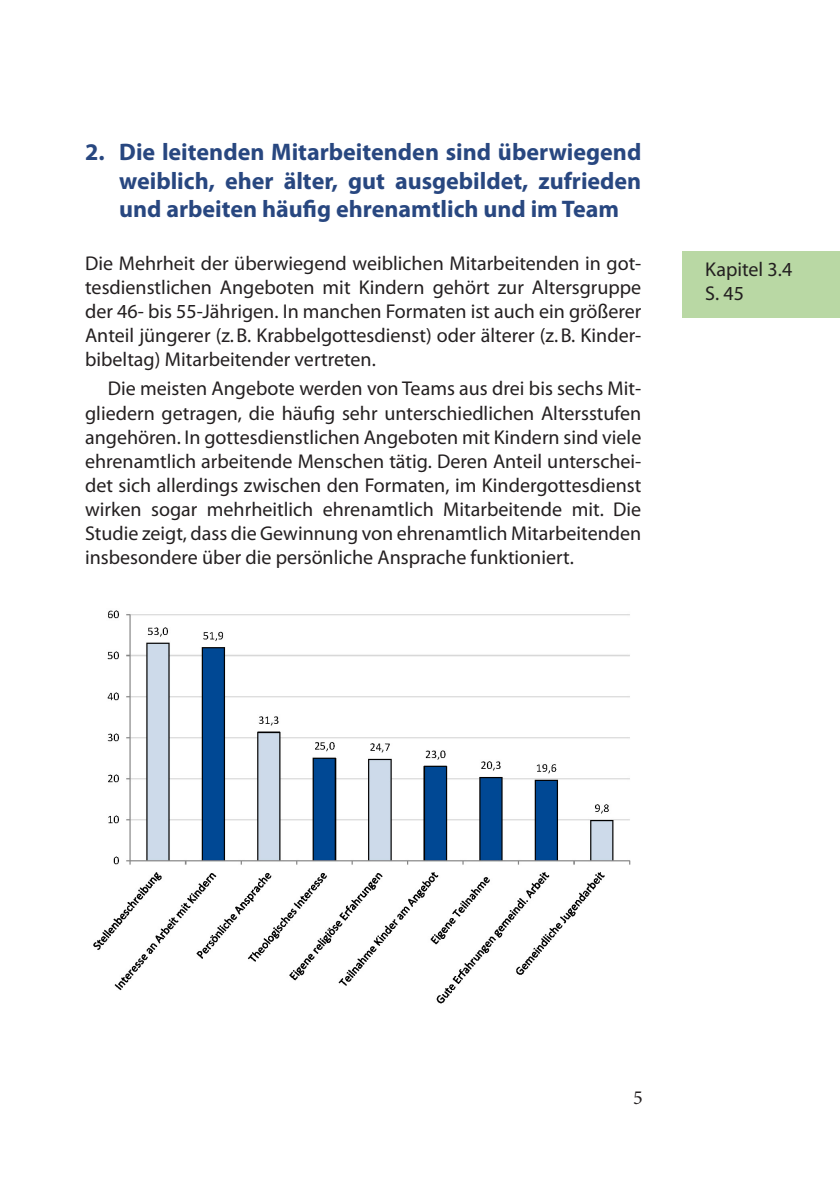
<style>
.page{position:relative;width:840px;height:1191px;background:#fff}
.page>*{position:absolute;margin:0;border:0;box-sizing:border-box;transform-origin:0 0}
.t1{font:700 24px/28.8px "Myriad Pro";color:#284780;text-align:justify}
.Fliesstext_Einzug{font:20px/24px "Myriad Pro";color:#231f20;text-align:justify}
.Fliesstext_1__Zeile{font:20px/24px "Myriad Pro";color:#231f20;text-align:justify}
.Marginalie_rechts{font:20px "Myriad Pro";color:#231f20}
.t2{font:20px "Minion Pro";color:#231f20}
</style>
<div class="page">
<div style="left:682px;top:251px;width:157px;height:66px;background:#b9d8a4"></div>
<img style="left:93px;top:610px;width:538px;height:394px">
<p class="t1" style="left:119px;top:136px;width:523px;text-indent:-34px">2. Die leitenden Mitarbeitenden sind überwiegend weiblich, eher älter, gut ausgebildet, zufrieden und arbeiten häufig ehrenamtlich und im Team</p>
<p class="Fliesstext_1__Zeile" style="left:85px;top:251px;width:557px">Die Mehrheit der überwiegend weiblichen Mitarbeitenden in got&shy;tesdienstlichen Angeboten mit Kindern gehört zur Altersgruppe der 46- bis 55-Jährigen. In manchen Formaten ist auch ein größerer Anteil jüngerer (z.B. Krabbelgottesdienst) oder älterer (z.B. Kinder&shy;bibeltag) Mitarbeitender vertreten.</p>
<p class="Fliesstext_Einzug" style="left:85px;top:376px;width:557px;text-indent:23px">Die meisten Angebote werden von Teams aus drei bis sechs Mit&shy;gliedern getragen, die häufig sehr unterschiedlichen Altersstufen angehören. In gottesdienstlichen Angeboten mit Kindern sind viele ehrenamtlich arbeitende Menschen tätig. Deren Anteil unterschei&shy;det sich allerdings zwischen den Formaten, im Kindergottesdienst wirken sogar mehrheitlich ehrenamtlich Mitarbeitende mit. Die Studie zeigt, dass die Gewinnung von ehrenamtlich Mitarbeitenden insbesondere über die persönliche Ansprache funktioniert.</p>
<p class="Marginalie_rechts" style="left:704px;top:257px;width:88px">Kapitel 3.4</p>
<p class="Marginalie_rechts" style="left:704px;top:281px;width:40px">S. 45</p>
<p class="t2" style="left:632px;top:1084px;width:11px">5</p>
</div>
